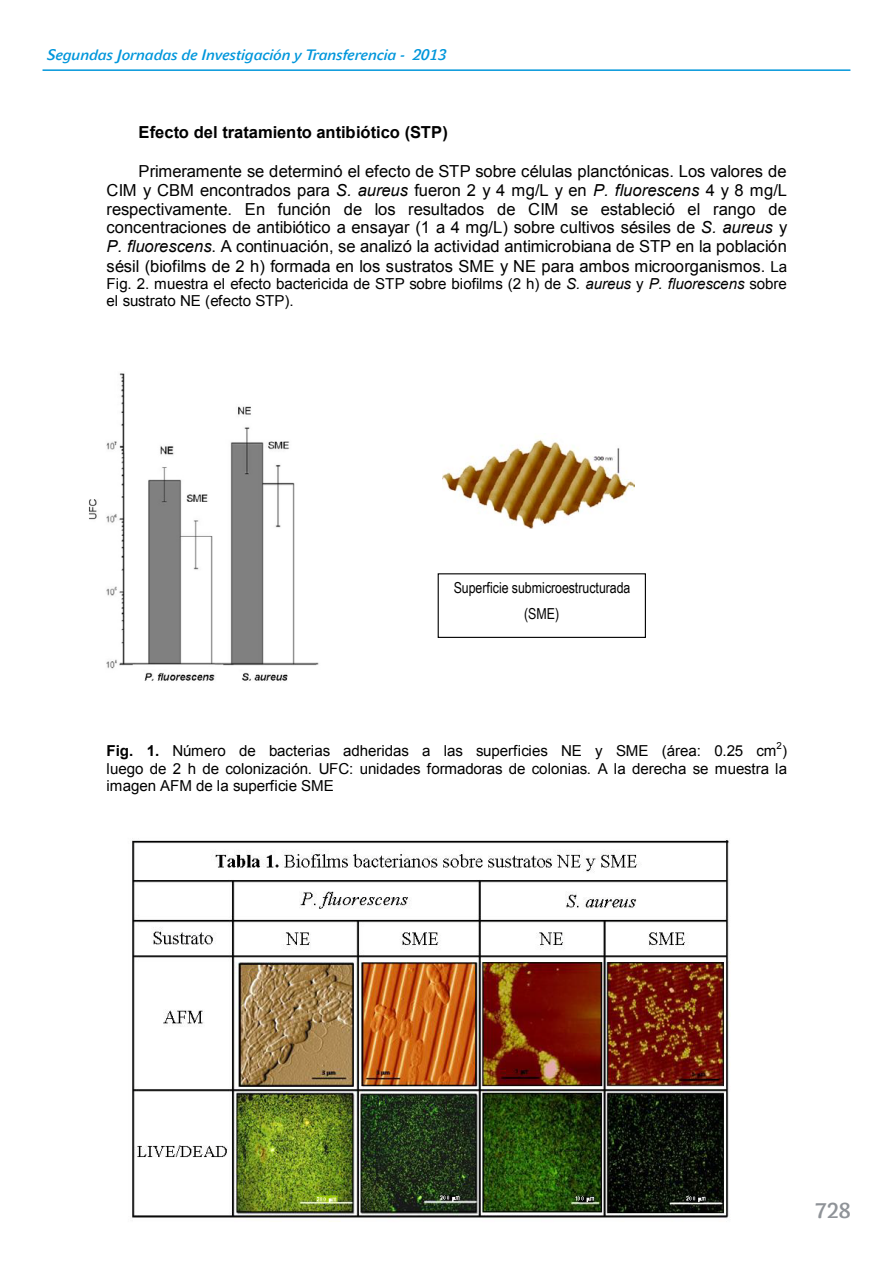
<style>
.page{position:relative;width:893px;height:1263px;background:#fff}
.page>*{position:absolute;margin:0;border:0;box-sizing:border-box;transform-origin:0 0}
.t1{font:21px "John Sans Med SCCE";color:#8f9398}
.t2{font:16.5px/18.9px "Arial";letter-spacing:.005em;color:#000;text-align:justify}
.t3{font:700 16.5px "Arial";letter-spacing:-.005em;color:#000}
.t4{font:15.15px/17.7px "Arial";letter-spacing:-.01em;color:#000}
.t5{font:15.15px/26px "Arial Narrow";letter-spacing:-.005em;color:#000;text-align:center}
.t6{font:italic 15px "John Sans Med CE";color:#0096db}
.t7{font:9.75px "Arial";color:#000}
.s1{font-family:"John Sans Med SCCE"}
.s2{font-style:italic}
.s3{font-size:15.15px}
.s4{font-weight:700}
</style>
<div class="page">
<hr style="left:43px;top:69px;width:807px;height:2px;background:#0096db">
<img style="left:132px;top:840px;width:598px;height:382px">
<img style="left:89px;top:373px;width:230px;height:308px">
<img style="left:443px;top:439px;width:191px;height:90px">
<div style="left:438px;top:573px;width:208px;height:65px;border:1px solid #000"></div>
<p class="t6" style="left:47px;top:46px;width:401px">Segundas Jornadas de Investigación y Transferencia - <span class="s1">2013</span></p>
<p class="t3" style="left:139px;top:122px;width:311px">Efecto del tratamiento antibiótico (STP)</p>
<p class="t2" style="left:107px;top:162px;width:682px;text-indent:32px">Primeramente se determinó el efecto de STP sobre células planctónicas. Los valores de CIM y CBM encontrados para <span class="s2">S. aureus</span> fueron 2 y 4 mg/L y en <span class="s2">P. fluorescens</span> 4 y 8 mg/L respectivamente. En función de los resultados de CIM se estableció el rango de concentraciones de antibiótico a ensayar (1 a 4 mg/L) sobre cultivos sésiles de <span class="s2">S. aureus</span> y <span class="s2">P. fluorescens</span>. A continuación, se analizó la actividad antimicrobiana de STP en la población sésil (biofilms de 2 h) formada en los sustratos SME y NE para ambos microorganismos. <span class="s3">La</span></p>
<p class="t4" style="left:107px;top:275px;width:682px">Fig. 2. muestra el efecto bactericida de STP sobre biofilms (2 h) de <span class="s2">S. aureus</span> y <span class="s2">P. fluorescens</span> sobre el sustrato NE (efecto STP).</p>
<p class="t5" style="left:454px;top:574px;width:178px">Superficie submicroestructurada (SME)</p>
<p class="t7" style="left:777px;top:739px;width:7px">2</p>
<p class="t4" style="left:107px;top:760px;width:682px;line-height:17.2px">luego de 2 h de colonización. UFC: unidades formadoras de colonias. A la derecha se muestra la imagen AFM de la superficie SME</p>
<p class="t4" style="left:107px;top:742px;width:682px"><span class="s4">Fig. 1.</span> Número de bacterias adheridas a las superficies NE y SME (área: 0.25 cm )</p>
<p class="t1" style="left:815px;top:1198px;width:37px">728</p>
</div>
